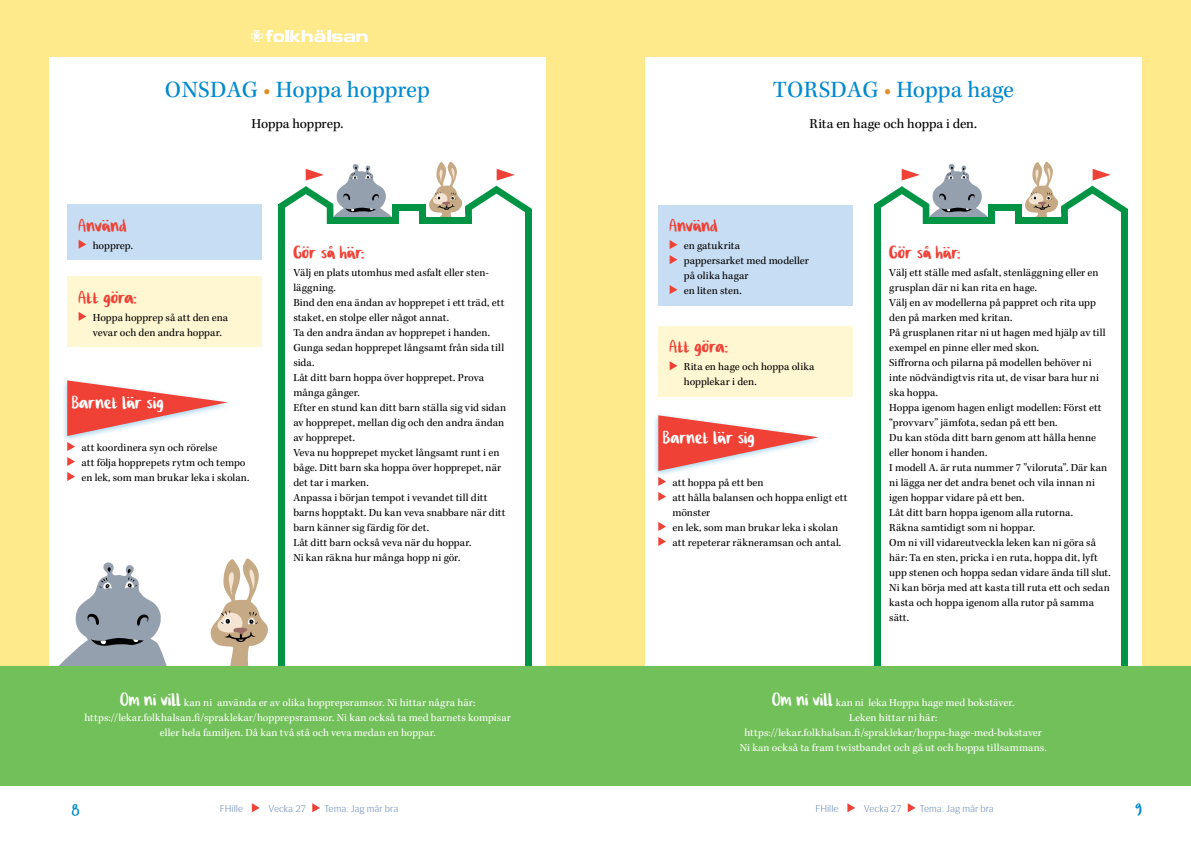
<style>
.page{position:relative;width:1191px;height:842px;background:#fff}
.page>*{position:absolute;margin:0;border:0;box-sizing:border-box;transform-origin:0 0}
.t1{font:24px "Kepler Std";letter-spacing:.005em;color:#0089cf}
.t2{font:23px "Cilla F Hscript";letter-spacing:.005em;color:#ef4136}
.t3{font:23px "Cilla F Hscript";letter-spacing:.005em;color:#fff}
.t4{font:22px "Cilla F Hscript";color:#0089cf}
.t5{font:14px "Kepler Std";letter-spacing:-.01em;color:#000}
.t6{font:11px/15px "Kepler Std";letter-spacing:.005em;color:#000}
.t7{font:11px/15px "Kepler Std";letter-spacing:.005em;color:#fff;text-align:center}
.t8{font:300 10px "Siri";color:#6e8db8}
.s1{color:#e18f25}
.s2{font-family:"Cilla F Hscript";font-size:23px}
</style>
<div class="page">
<svg style="left:252px;top:803px;width:8px;height:9px"></svg>
<svg style="left:312px;top:803px;width:8px;height:9px"></svg>
<svg style="left:847px;top:803px;width:8px;height:9px"></svg>
<svg style="left:907px;top:803px;width:8px;height:9px"></svg>
<div style="left:0;top:0;width:1191px;height:785px;background:#ffea8b"></div>
<div style="left:49px;top:57px;width:497px;height:728px;background:#fff"></div>
<svg style="left:251px;top:30px;width:33px;height:12px"></svg>
<hr style="left:285px;top:30px;width:4px;height:12px;background:#fff">
<svg style="left:290px;top:30px;width:77px;height:12px"></svg>
<div style="left:645px;top:57px;width:496px;height:728px;background:#fff"></div>
<div style="left:658px;top:205px;width:194px;height:100px;background:#c7ddf3"></div>
<svg style="left:669px;top:240px;width:8px;height:9px"></svg>
<svg style="left:669px;top:255px;width:8px;height:9px"></svg>
<svg style="left:669px;top:285px;width:8px;height:9px"></svg>
<div style="left:61px;top:377px;width:170px;height:66px;background:#1c90cf;opacity:.4"></div>
<svg style="left:67px;top:380px;width:161px;height:56px"></svg>
<svg style="left:67px;top:442px;width:8px;height:9px"></svg>
<svg style="left:67px;top:457px;width:8px;height:9px"></svg>
<svg style="left:67px;top:472px;width:8px;height:9px"></svg>
<div style="left:67px;top:204px;width:194px;height:56px;background:#c7ddf3"></div>
<svg style="left:79px;top:240px;width:7px;height:9px"></svg>
<div style="left:67px;top:276px;width:194px;height:71px;background:#fff6d2"></div>
<svg style="left:79px;top:312px;width:7px;height:9px"></svg>
<div style="left:652px;top:412px;width:170px;height:66px;background:#1c90cf;opacity:.4"></div>
<svg style="left:658px;top:415px;width:160px;height:56px"></svg>
<svg style="left:658px;top:477px;width:8px;height:9px"></svg>
<svg style="left:658px;top:492px;width:8px;height:9px"></svg>
<svg style="left:658px;top:522px;width:8px;height:9px"></svg>
<svg style="left:658px;top:537px;width:8px;height:9px"></svg>
<div style="left:658px;top:326px;width:194px;height:71px;background:#fff6d2"></div>
<svg style="left:669px;top:361px;width:8px;height:9px"></svg>
<svg style="left:59px;top:562px;width:108px;height:104px"></svg>
<svg style="left:211px;top:558px;width:57px;height:108px"></svg>
<div style="left:922px;top:217px;width:72px;height:7px;background:#009444"></div>
<div style="left:1015px;top:217px;width:52px;height:7px;background:#009444"></div>
<div style="left:988px;top:204px;width:33px;height:6px;background:#009444"></div>
<div style="left:1015px;top:204px;width:6px;height:19px;background:#009444"></div>
<div style="left:988px;top:204px;width:6px;height:19px;background:#009444"></div>
<svg style="left:874px;top:164px;width:114px;height:60px"></svg>
<svg style="left:1025px;top:161px;width:103px;height:63px"></svg>
<div style="left:1121px;top:209px;width:7px;height:576px;background:#009444"></div>
<div style="left:874px;top:205px;width:7px;height:580px;background:#009444"></div>
<div style="left:327px;top:217px;width:72px;height:7px;background:#009444"></div>
<div style="left:419px;top:217px;width:53px;height:7px;background:#009444"></div>
<div style="left:392px;top:204px;width:34px;height:6px;background:#009444"></div>
<div style="left:419px;top:204px;width:7px;height:19px;background:#009444"></div>
<div style="left:392px;top:204px;width:7px;height:19px;background:#009444"></div>
<svg style="left:278px;top:164px;width:114px;height:60px"></svg>
<svg style="left:429px;top:161px;width:103px;height:56px"></svg>
<div style="left:525px;top:209px;width:7px;height:576px;background:#009444"></div>
<div style="left:278px;top:205px;width:7px;height:580px;background:#009444"></div>
<div style="left:0;top:666px;width:1191px;height:119px;background:#72c059"></div>
<h1 class="t1" style="left:165px;top:75px;width:266px">ONSDAG <span class="s1">•</span> Hoppa hopprep</h1>
<p class="t5" style="left:251px;top:115px;width:93px">Hoppa hopprep.</p>
<h2 class="t2" style="left:79px;top:212px;width:49px">Använd</h2>
<p class="t6" style="left:93px;top:238px;width:42px">hopprep.</p>
<h2 class="t2" style="left:79px;top:284px;width:60px">Att göra:</h2>
<p class="t6" style="left:93px;top:310px;width:137px">Hoppa hopprep så att den ena vevar och den andra hoppar.</p>
<h2 class="t3" style="left:72px;top:390px;width:93px">Barnet lär sig</h2>
<p class="t6" style="left:81px;top:440px;width:169px">att koordinera syn och rörelse<br>att följa hopprepets rytm och tempo en lek, som man brukar leka i skolan.</p>
<h2 class="t2" style="left:293px;top:240px;width:72px">Gör så här:</h2>
<p class="t6" style="left:293px;top:266px;width:214px">Välj en plats utomhus med asfalt eller sten&shy;läggning.<br>Bind den ena ändan av hopprepet i ett träd, ett staket, en stolpe eller något annat.<br>Ta den andra ändan av hopprepet i handen.<br>Gunga sedan hopprepet långsamt från sida till sida.<br>Låt ditt barn hoppa över hopprepet. Prova många gånger.<br>Efter en stund kan ditt barn ställa sig vid sidan av hopprepet, mellan dig och den andra ändan av hopprepet.<br>Veva nu hopprepet mycket långsamt runt i en båge. Ditt barn ska hoppa över hopprepet, när det tar i marken.<br>Anpassa i början tempot i vevandet till ditt barns hopptakt. Du kan veva snabbare när ditt barn känner sig färdig för det.<br>Låt ditt barn också veva när du hoppar.<br>Ni kan räkna hur många hopp ni gör.</p>
<h1 class="t1" style="left:772px;top:75px;width:243px">TORSDAG <span class="s1">•</span> Hoppa hage</h1>
<p class="t5" style="left:809px;top:115px;width:169px">Rita en hage och hoppa i den.</p>
<h2 class="t2" style="left:669px;top:213px;width:49px">Använd</h2>
<p class="t6" style="left:684px;top:239px;width:127px">en gatukrita<br>pappersarket med modeller på olika hagar<br>en liten sten.</p>
<h2 class="t2" style="left:669px;top:334px;width:60px">Att göra:</h2>
<p class="t6" style="left:684px;top:360px;width:132px">Rita en hage och hoppa olika hopplekar i den.</p>
<h2 class="t3" style="left:663px;top:425px;width:93px">Barnet lär sig</h2>
<p class="t6" style="left:672px;top:475px;width:176px">att hoppa på ett ben<br>att hålla balansen och hoppa enligt ett mönster<br>en lek, som man brukar leka i skolan att repeterar räkneramsan och antal.</p>
<h2 class="t2" style="left:889px;top:240px;width:72px">Gör så här:</h2>
<p class="t6" style="left:889px;top:266px;width:223px">Välj ett ställe med asfalt, stenläggning eller en grusplan där ni kan rita en hage.<br>Välj en av modellerna på pappret och rita upp den på marken med kritan.<br>På grusplanen ritar ni ut hagen med hjälp av till exempel en pinne eller med skon.<br>Siffrorna och pilarna på modellen behöver ni inte nödvändigtvis rita ut, de visar bara hur ni ska hoppa.<br>Hoppa igenom hagen enligt modellen: Först ett “provvarv” jämfota, sedan på ett ben.<br>Du kan stöda ditt barn genom att hålla henne eller honom i handen.<br>I modell A. är ruta nummer 7 ”viloruta”. Där kan ni lägga ner det andra benet och vila innan ni igen hoppar vidare på ett ben.<br>Låt ditt barn hoppa igenom alla rutorna.<br>Räkna samtidigt som ni hoppar.<br>Om ni vill vidareutveckla leken kan ni göra så här: Ta en sten, pricka i en ruta, hoppa dit, lyft upp stenen och hoppa sedan vidare ända till slut.<br>Ni kan börja med att kasta till ruta ett och sedan kasta och hoppa igenom alla rutor på samma sätt.</p>
<p class="t7" style="left:84px;top:696px;width:428px"><span class="s2">Om ni vill</span> kan ni använda er av olika hopprepsramsor. Ni hittar några här: https://lekar.folkhalsan.fi/spraklekar/hopprepsramsor. Ni kan också ta med barnets kompisar eller hela familjen. Då kan två stå och veva medan en hoppar.</p>
<p class="t7" style="left:740px;top:696px;width:308px"><span class="s2">Om ni vill</span> kan ni leka Hoppa hage med bokstäver.<br>Leken hittar ni här: https://lekar.folkhalsan.fi/spraklekar/hoppa-hage-med-bokstaver Ni kan också ta fram twistbandet och gå ut och hoppa tillsammans.</p>
<h3 class="t4" style="left:72px;top:797px;width:9px">8</h3>
<p class="t8" style="left:220px;top:803px;width:25px">FHille</p>
<p class="t8" style="left:268px;top:803px;width:39px">Vecka 27</p>
<p class="t8" style="left:324px;top:803px;width:75px">Tema: Jag mår bra</p>
<p class="t8" style="left:815px;top:803px;width:25px">FHille</p>
<p class="t8" style="left:864px;top:803px;width:39px">Vecka 27</p>
<p class="t8" style="left:920px;top:803px;width:75px">Tema: Jag mår bra</p>
<h3 class="t4" style="left:1135px;top:797px;width:8px">9</h3>
</div>
